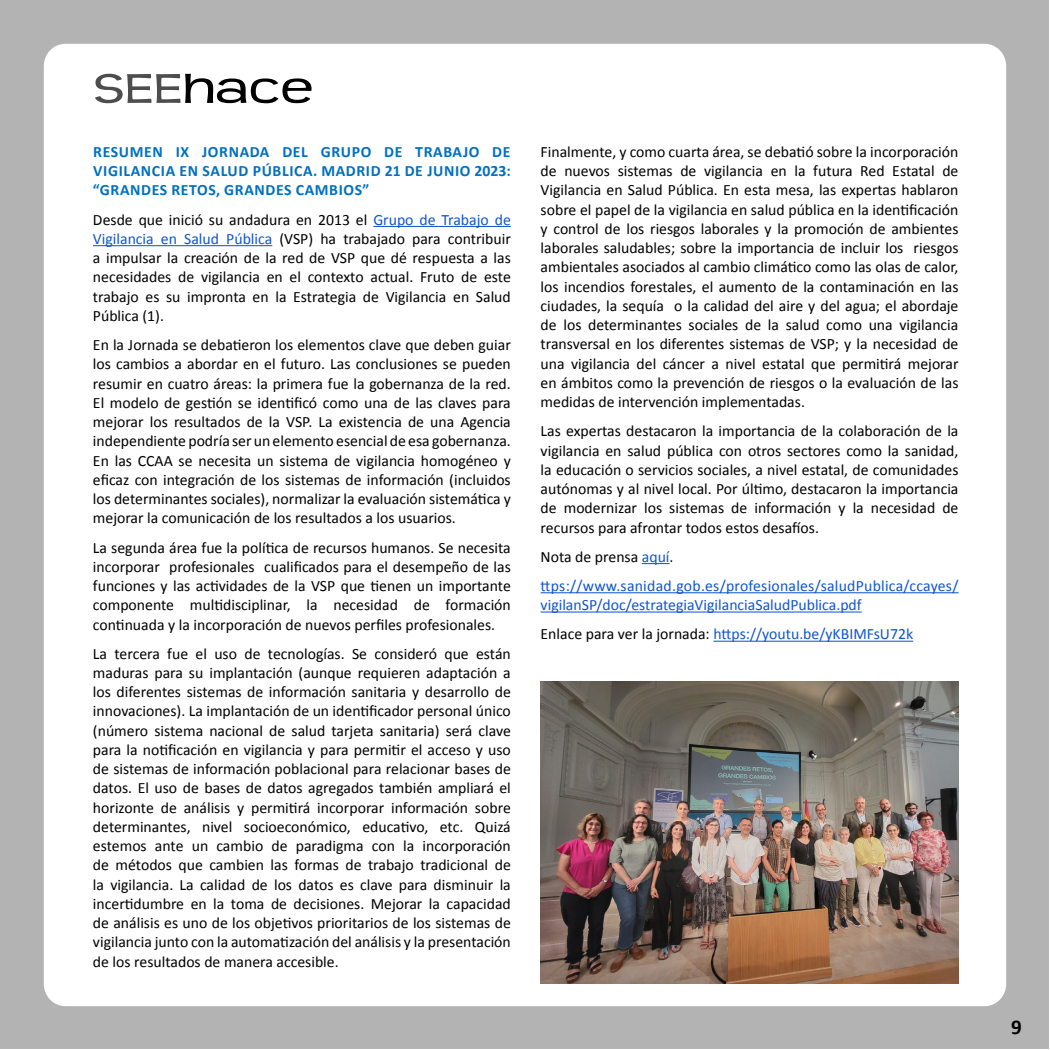
<style>
.page{position:relative;width:1050px;height:1050px;background:#fff}
.page>*{position:absolute;margin:0;border:0;box-sizing:border-box;transform-origin:0 0}
.t1{font:43.75px "Teen";color:#000;scale:1.29 1}
.t2{font:700 21px "Calibri";color:#000}
.t3{font:15.75px/19.2px "Calibri";color:#000;text-align:justify}
.t4{font:15.75px/19.2px "Calibri";color:#15c}
.t5{font:700 15.75px/19.2px "Calibri";letter-spacing:.04em;color:#0070c0;text-align:justify}
.s1{color:#4d4d4d}
.s2{color:#15c}
.s3{color:#000}
</style>
<div class="page">
<div style="left:1px;top:1px;width:1048px;height:1048px;background:#b3b3b3"></div>
<div style="left:44px;top:44px;width:962px;height:962px;background:#fff;border-radius:22px"></div>
<hr style="left:373px;top:226px;width:138px;height:1px;background:#15c">
<hr style="left:93px;top:245px;width:179px;height:1px;background:#15c">
<svg style="left:642px;top:563px;width:28px;height:1px"></svg>
<hr style="left:541px;top:592px;width:418px;height:1px;background:#15c">
<hr style="left:541px;top:612px;width:321px;height:1px;background:#15c">
<hr style="left:713px;top:641px;width:200px;height:1px;background:#15c">
<img style="left:541px;top:682px;width:418px;height:302px">
<h1 class="t1" style="left:93px;top:62px;width:172px"><span class="s1">SEE</span>hace</h1>
<p class="t5" style="left:93px;top:142px;width:419px">RESUMEN IX JORNADA DEL GRUPO DE TRABAJO DE VIGILANCIA EN SALUD PÚBLICA. MADRID 21 DE JUNIO 2023: “GRANDES RETOS, GRANDES CAMBIOS”</p>
<p class="t3" style="left:93px;top:210px;width:419px">Desde que inició su andadura en 2013 el <span class="s2">Grupo de Trabajo de Vigilancia en Salud Pública</span> (VSP) ha trabajado para contribuir a impulsar la creación de la red de VSP que dé respuesta a las necesidades de vigilancia en el contexto actual. Fruto de este trabajo es su impronta en la Estrategia de Vigilancia en Salud Pública (1).</p>
<p class="t3" style="left:93px;top:335px;width:419px">En la Jornada se debatieron los elementos clave que deben guiar los cambios a abordar en el futuro. Las conclusiones se pueden resumir en cuatro áreas: la primera fue la gobernanza de la red.<br>El modelo de gestión se identificó como una de las claves para mejorar los resultados de la VSP. La existencia de una Agencia independiente podría ser un elemento esencial de esa gobernanza.<br>En las CCAA se necesita un sistema de vigilancia homogéneo y eficaz con integración de los sistemas de información (incluidos los determinantes sociales), normalizar la evaluación sistemática y mejorar la comunicación de los resultados a los usuarios.</p>
<p class="t3" style="left:93px;top:538px;width:419px">La segunda área fue la política de recursos humanos. Se necesita incorporar profesionales cualificados para el desempeño de las funciones y las actividades de la VSP que tienen un importante componente multidisciplinar, la necesidad de formación continuada y la incorporación de nuevos perfiles profesionales.</p>
<p class="t3" style="left:93px;top:644px;width:419px">La tercera fue el uso de tecnologías. Se consideró que están maduras para su implantación (aunque requieren adaptación a los diferentes sistemas de información sanitaria y desarrollo de innovaciones). La implantación de un identificador personal único (número sistema nacional de salud tarjeta sanitaria) será clave para la notificación en vigilancia y para permitir el acceso y uso de sistemas de información poblacional para relacionar bases de datos. El uso de bases de datos agregados también ampliará el horizonte de análisis y permitirá incorporar información sobre determinantes, nivel socioeconómico, educativo, etc. Quizá estemos ante un cambio de paradigma con la incorporación de métodos que cambien las formas de trabajo tradicional de la vigilancia. La calidad de los datos es clave para disminuir la incertidumbre en la toma de decisiones. Mejorar la capacidad de análisis es uno de los objetivos prioritarios de los sistemas de vigilancia junto con la automatización del análisis y la presentación de los resultados de manera accesible.</p>
<p class="t3" style="left:541px;top:142px;width:419px">Finalmente, y como cuarta área, se debatió sobre la incorporación de nuevos sistemas de vigilancia en la futura Red Estatal de Vigilancia en Salud Pública. En esta mesa, las expertas hablaron sobre el papel de la vigilancia en salud pública en la identificación y control de los riesgos laborales y la promoción de ambientes laborales saludables; sobre la importancia de incluir los riesgos ambientales asociados al cambio climático como las olas de calor, los incendios forestales, el aumento de la contaminación en las ciudades, la sequía o la calidad del aire y del agua; el abordaje de los determinantes sociales de la salud como una vigilancia transversal en los diferentes sistemas de VSP; y la necesidad de una vigilancia del cáncer a nivel estatal que permitirá mejorar en ámbitos como la prevención de riesgos o la evaluación de las medidas de intervención implementadas.</p>
<p class="t3" style="left:541px;top:422px;width:419px">Las expertas destacaron la importancia de la colaboración de la vigilancia en salud pública con otros sectores como la sanidad, la educación o servicios sociales, a nivel estatal, de comunidades autónomas y al nivel local. Por último, destacaron la importancia de modernizar los sistemas de información y la necesidad de recursos para afrontar todos estos desafíos.</p>
<p class="t3" style="left:541px;top:547px;width:134px">Nota de prensa <span class="s2">aquí</span>.</p>
<p class="t4" style="left:541px;top:576px;width:419px">ttps://www.sanidad.gob.es/profesionales/saludPublica/ccayes/ vigilanSP/doc/estrategiaVigilanciaSaludPublica.pdf</p>
<p class="t4" style="left:541px;top:625px;width:374px"><span class="s3">Enlace para ver la jornada:</span> https://youtu.be/yKBIMFsU72k</p>
<h2 class="t2" style="left:1011px;top:1013px;width:12px">9</h2>
</div>
